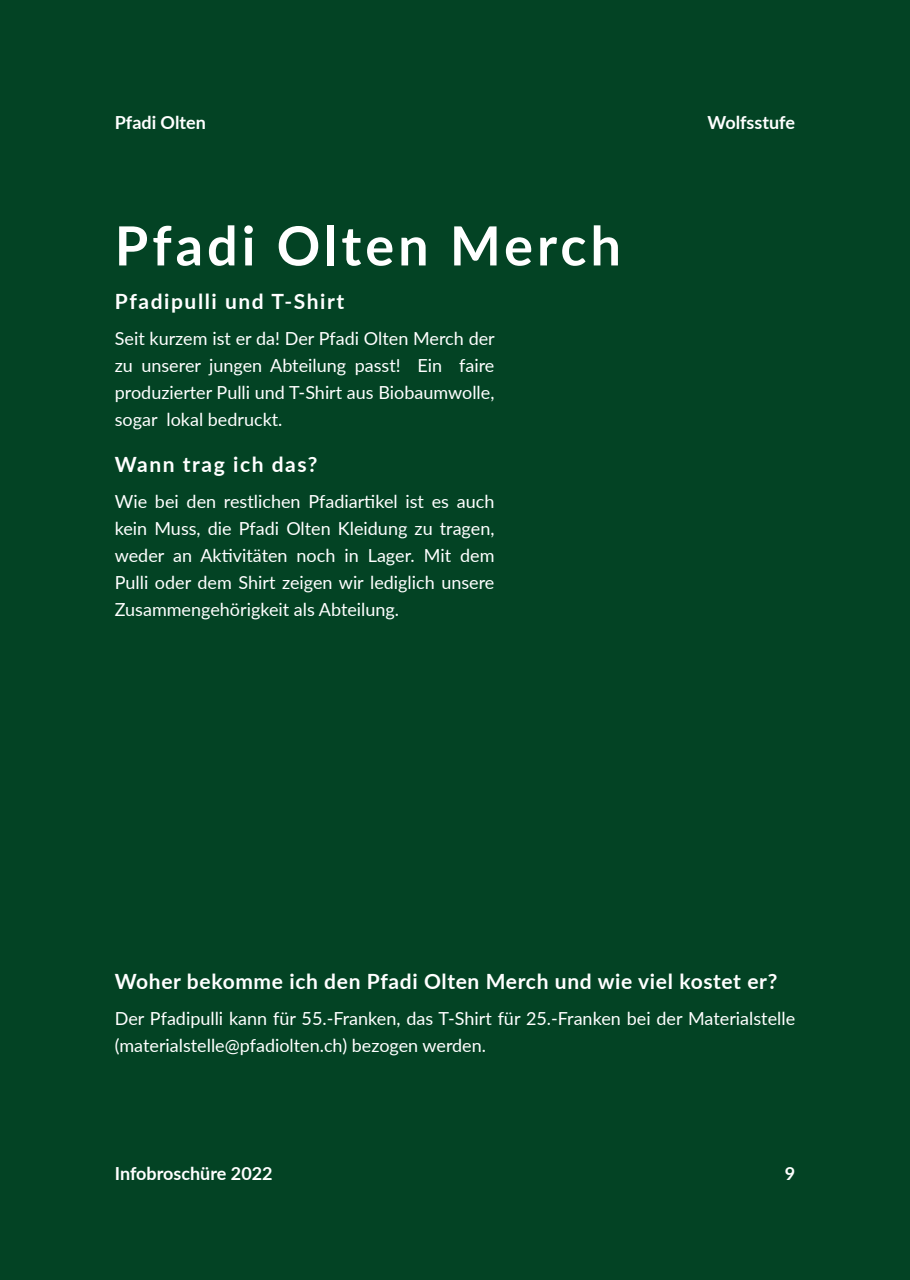
<style>
.page{position:relative;width:910px;height:1280px;background:#034324}
.page>*{position:absolute;margin:0;border:0;box-sizing:border-box;transform-origin:0 0}
.Untertitel{font:700 54px "Lato";letter-spacing:.075em;color:#fff}
.Absatztitel{font:700 21px "Lato";letter-spacing:.03em;color:#fff}
.Absatztitel-2{font:700 21px "Lato";letter-spacing:.075em;color:#fff}
.Fliesstext{font:18px/27px "Lato";color:#fff;text-align:justify}
.t1{font:700 18px "Lato";color:#fff}
</style>
<div class="page">
<p class="t1" style="left:115px;top:109px;width:93px">Pfadi Olten</p>
<p class="Untertitel" style="left:115px;top:206px;width:508px">Pfadi Olten Merch</p>
<p class="Absatztitel-2" style="left:115px;top:286px;width:231px">Pfadipulli und T-Shirt</p>
<p class="Fliesstext" style="left:115px;top:324px;width:382px">Seit kurzem ist er da! Der Pfadi Olten Merch der zu unserer jungen Abteilung passt! Ein faire produzierter Pulli und T-Shirt aus Biobaumwolle, sogar lokal bedruckt.</p>
<p class="Absatztitel-2" style="left:115px;top:449px;width:204px">Wann trag ich das?</p>
<p class="Fliesstext" style="left:115px;top:487px;width:381px">Wie bei den restlichen Pfadiartikel ist es auch kein Muss, die Pfadi Olten Kleidung zu tragen, weder an Aktivitäten noch in Lager. Mit dem Pulli oder dem Shirt zeigen wir lediglich unsere Zusammengehörigkeit als Abteilung.</p>
<p class="t1" style="left:708px;top:109px;width:89px">Wolfsstufe</p>
<p class="Absatztitel" style="left:115px;top:966px;width:664px">Woher bekomme ich den Pfadi Olten Merch und wie viel kostet er?</p>
<p class="Fliesstext" style="left:115px;top:1004px;width:682px">Der Pfadipulli kann für 55.-Franken, das T-Shirt für 25.-Franken bei der Materialstelle (materialstelle@pfadiolten.ch) bezogen werden.</p>
<p class="t1" style="left:115px;top:1160px;width:159px">Infobroschüre 2022</p>
<p class="t1" style="left:785px;top:1160px;width:12px">9</p>
</div>
